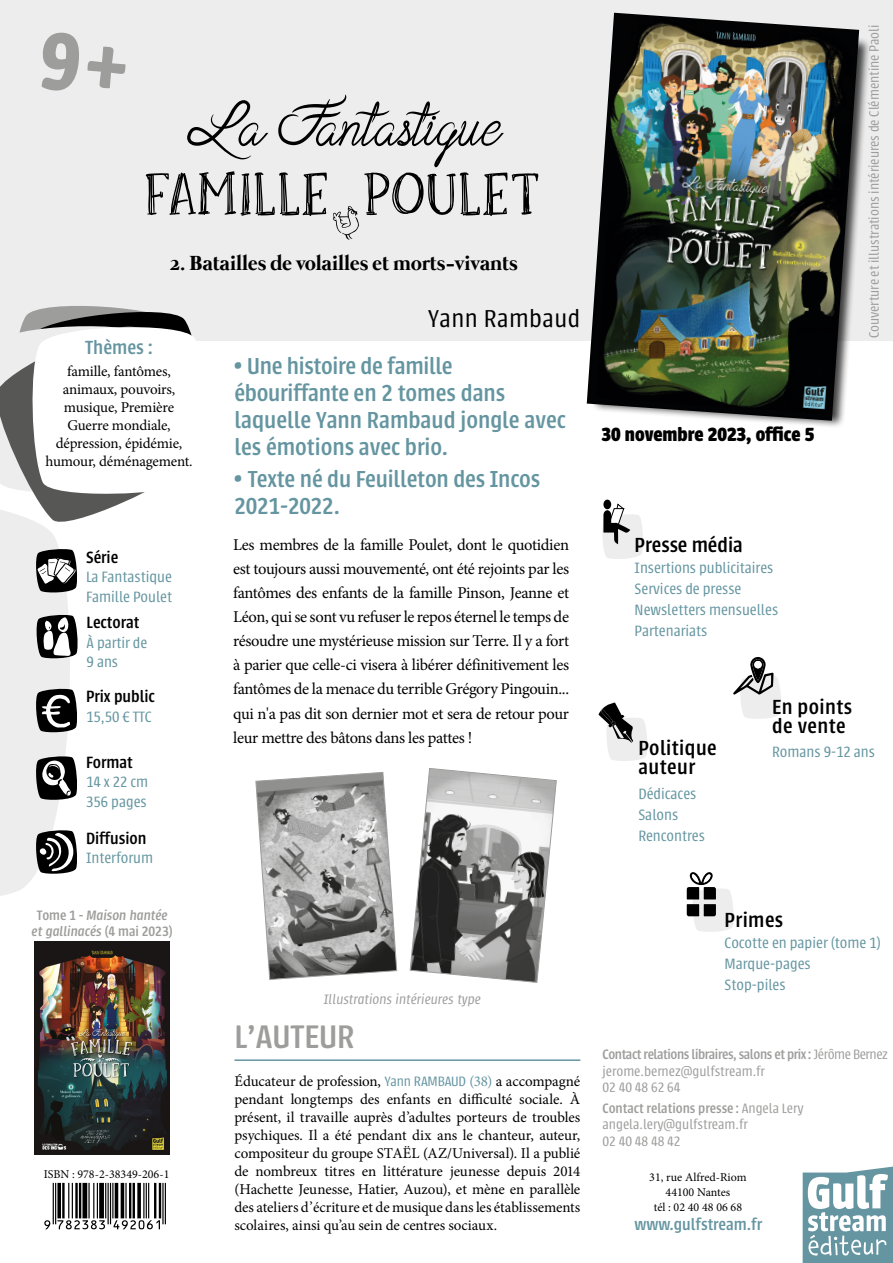
<style>
.page{position:relative;width:893px;height:1263px;background:#fff}
.page>*{position:absolute;margin:0;border:0;box-sizing:border-box;transform-origin:0 0}
.t1{font:57px "Stela";color:#000}
.t2{font:57px "Skrawk Serif";color:#000}
.t3{font:500 36px "Urbana";color:#9d9d9c}
.t4{font:300 27px "Urbana";letter-spacing:.015em;color:#000}
.t5{font:500 25.5px/27px "Urbana";letter-spacing:-.005em;color:#6495a0}
.t6{font:500 22.5px/19.5px "Urbana";letter-spacing:.02em;color:#000}
.t7{font:500 22.5px "Urbana";color:#000}
.t8{font:700 21px "Mermaid";color:#000}
.t9{font:700 21px "Urbana";color:#000}
.t10{font:500 21px "Urbana";color:#6495a0}
.t11{font:500 18px "Urbana";color:#000}
.t12{font:500 18px "Urbana";color:#6495a0}
.t13{font:16.5px/24px "Minion Pro";letter-spacing:-.02em;color:#000;text-align:justify}
.t14{font:300 16.5px/21px "Urbana";color:#6495a0}
.t15{font:15px/18px "Minion Pro";letter-spacing:-.01em;color:#000;text-align:center}
.t16{font:300 15px/16.5px "Urbana";color:#9d9d9c}
.t17{font:italic 500 15px/16.5px "Urbana";color:#9d9d9c;text-align:center}
.t18{font:italic 300 15px "Urbana";color:#9d9d9c}
.t19{font:12px/15px "Minion Pro";color:#000;text-align:center}
.s1{font-style:normal}
.s2{font-family:"Urbana";font-weight:300;color:#6495a0}
.s3{color:#6495a0}
.s4{font-weight:500}
</style>
<div class="page">
<div style="left:0;top:0;width:893px;height:340px;background:#ededed"></div>
<svg style="left:803px;top:1166px;width:90px;height:97px"></svg>
<div style="left:591px;top:20px;width:281px;height:408px;background:#000;opacity:.75"></div>
<img style="left:587px;top:13px;width:272px;height:408px">
<div style="left:603px;top:500px;width:8px;height:9px;background:#000;border-radius:50%"></div>
<svg style="left:602px;top:503px;width:41px;height:56px"></svg>
<svg style="left:733px;top:657px;width:48px;height:62px"></svg>
<svg style="left:598px;top:703px;width:49px;height:58px"></svg>
<svg style="left:687px;top:872px;width:47px;height:60px"></svg>
<img style="left:34px;top:941px;width:136px;height:213px">
<svg style="left:333px;top:206px;width:26px;height:34px"></svg>
<hr style="left:234px;top:1059px;width:346px;height:2px;background:#6495a0">
<svg style="left:256px;top:772px;width:141px;height:208px"></svg>
<svg style="left:410px;top:768px;width:147px;height:215px"></svg>
<svg style="left:0;top:306px;width:218px;height:590px"></svg>
<svg style="left:44px;top:1183px;width:122px;height:46px"></svg>
<h1 class="t1" style="left:187px;top:88px;width:316px">La Fantastique</h1>
<h1 class="t2" style="left:146px;top:159px;width:398px">FAMILLE POULET</h1>
<h3 class="t8" style="left:170px;top:251px;width:350px">2. Batailles de volailles et morts-vivants</h3>
<h3 class="t4" style="left:428px;top:305px;width:154px">Yann Rambaud</h3>
<h3 class="t10" style="left:85px;top:336px;width:69px">Thèmes :</h3>
<p class="t15" style="left:45px;top:362px;width:149px">famille, fantômes, animaux, pouvoirs, musique, Première<br>Guerre mondiale, dépression, épidémie, humour, déménagement.</p>
<h3 class="t5" style="left:234px;top:353px;width:333px">• Une histoire de famille ébouriffante en 2 tomes dans laquelle Yann Rambaud jongle avec les émotions avec brio.</h3>
<h3 class="t5" style="left:234px;top:465px;width:307px">• Texte né du Feuilleton des Incos<br>2021-2022.</h3>
<p class="t13" style="left:233px;top:533px;width:337px">Les membres de la famille Poulet, dont le quotidien est toujours aussi mouvementé, ont été rejoints par les fantômes des enfants de la famille Pinson, Jeanne et Léon, qui se sont vu refuser le repos éternel le temps de résoudre une mystérieuse mission sur Terre. Il y a fort à parier que celle-ci visera à libérer définitivement les fantômes de la menace du terrible Grégory Pingouin... qui n'a pas dit son dernier mot et sera de retour pour leur mettre des bâtons dans les pattes !</p>
<p class="t11" style="left:86px;top:547px;width:34px">Série</p>
<p class="t14" style="left:86px;top:567px;width:87px;line-height:19.5px">La Fantastique<br>Famille Poulet</p>
<p class="t11" style="left:87px;top:613px;width:54px">Lectorat</p>
<p class="t14" style="left:87px;top:633px;width:62px;line-height:19.5px">À partir de<br>9 ans</p>
<p class="t11" style="left:86px;top:687px;width:70px">Prix public</p>
<p class="t14" style="left:86px;top:706px;width:67px">15,50 € TTC</p>
<p class="t11" style="left:86px;top:752px;width:48px">Format</p>
<p class="t14" style="left:86px;top:772px;width:64px;line-height:19.5px">14 x 22 cm<br>356 pages</p>
<p class="t11" style="left:86px;top:828px;width:62px">Diffusion</p>
<p class="t14" style="left:86px;top:848px;width:68px">Interforum</p>
<p class="t17" style="left:32px;top:907px;width:143px"><span class="s1">Tome 1 -</span> Maison hantée et gallinacés <span class="s1">(4 mai 2023)</span></p>
<p class="t19" style="left:44px;top:1166px;width:127px">ISBN : 978-2-38349-206-1</p>
<p class="t18" style="left:324px;top:991px;width:159px">Illustrations intérieures type</p>
<h2 class="t3" style="left:234px;top:1018px;width:121px">L’AUTEUR</h2>
<p class="t15" style="left:234px;top:1072px;width:347px;text-align:justify">Éducateur de profession, <span class="s2">Yann RAMBAUD</span> <span class="s3">(38)</span> a accompagné pendant longtemps des enfants en difficulté sociale. À présent, il travaille auprès d’adultes porteurs de troubles psychiques. Il a été pendant dix ans le chanteur, auteur, compositeur du groupe STAËL (AZ/Universal). Il a publié de nombreux titres en littérature jeunesse depuis 2014 (Hachette Jeunesse, Hatier, Auzou), et mène en parallèle des ateliers d’écriture et de musique dans les établissements scolaires, ainsi qu’au sein de centres sociaux.</p>
<h3 class="t9" style="left:601px;top:422px;width:215px">30 novembre 2023, office 5</h3>
<p class="t16" style="left:866px;top:338px;width:315px;rotate:-90deg">Couverture et illustrations intérieures de Clémentine Paoli</p>
<h3 class="t7" style="left:635px;top:532px;width:110px">Presse média</h3>
<p class="t14" style="left:635px;top:557px;width:145px">Insertions publicitaires<br>Services de presse<br>Newsletters mensuelles<br>Partenariats</p>
<h3 class="t6" style="left:772px;top:697px;width:82px">En points de vente</h3>
<h3 class="t6" style="left:638px;top:738px;width:80px">Politique</h3>
<p class="t14" style="left:772px;top:741px;width:104px">Romans 9-12 ans</p>
<h3 class="t6" style="left:638px;top:758px;width:58px">auteur</h3>
<p class="t14" style="left:638px;top:784px;width:68px">Dédicaces<br>Salons<br>Rencontres</p>
<h3 class="t6" style="left:725px;top:910px;width:60px">Primes</h3>
<p class="t14" style="left:725px;top:932px;width:158px">Cocotte en papier (tome 1)<br>Marque-pages<br>Stop-piles</p>
<p class="t16" style="left:602px;top:1046px;width:287px"><span class="s4">Contact relations libraires, salons et prix:</span> Jérôme Bernez jerome.bernez@gulfstream.fr<br>02 40 48 62 64</p>
<p class="t16" style="left:602px;top:1100px;width:203px"><span class="s4">Contact relations presse :</span> Angela Lery angela.lery@gulfstream.fr<br>02 40 48 48 42</p>
<p class="t19" style="left:649px;top:1169px;width:99px">31, rue Alfred-Riom<br>44100 Nantes<br>tél : 02 40 48 06 68</p>
<p class="t12" style="left:634px;top:1215px;width:129px">www.gulfstream.fr</p>
</div>
